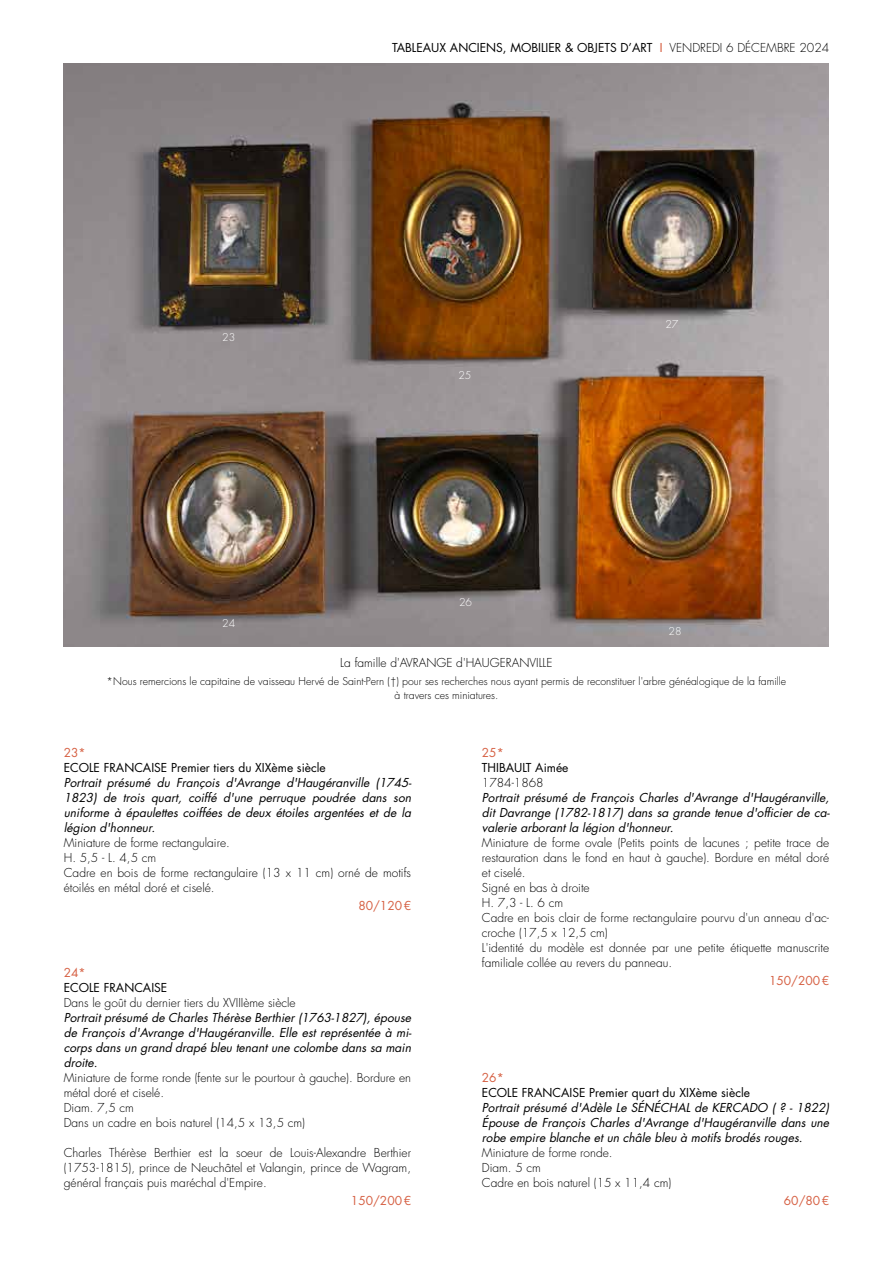
<style>
.page{position:relative;width:893px;height:1263px;background:#fff}
.page>*{position:absolute;margin:0;border:0;box-sizing:border-box;transform-origin:0 0}
.t1{font:300 12px/15px "Futura Std";color:#000}
.t2{font:italic 12px/15px "Futura Std";color:#000;text-align:justify}
.t3{font:12px "Futura Std";color:#000}
.t4{font:12px "Futura Std";color:#d66144}
.t5{font:300 10.5px/13.5px "Futura Std";color:#000;text-align:center}
.t6{font:300 10.5px "Futura Std";color:#fff}
.s1{font-weight:500;color:#d66144}
.s2{font-weight:300}
</style>
<div class="page">
<img style="left:64px;top:64px;width:765px;height:582px">
<p class="t3" style="left:392px;top:40px;width:439px">TABLEAUX ANCIENS, MOBILIER &amp; OBJETS D’ART <span class="s1">I</span> <span class="s2">VENDREDI 6 DÉCEMBRE 2024</span></p>
<p class="t6" style="left:222px;top:331px;width:15px">23</p>
<p class="t6" style="left:222px;top:617px;width:15px">24</p>
<p class="t6" style="left:458px;top:369px;width:15px">25</p>
<p class="t6" style="left:459px;top:596px;width:15px">26</p>
<p class="t6" style="left:665px;top:318px;width:15px">27</p>
<p class="t6" style="left:668px;top:625px;width:15px">28</p>
<p class="t1" style="left:340px;top:655px;width:214px">La famille d'AVRANGE d'HAUGERANVILLE</p>
<p class="t5" style="left:107px;top:675px;width:681px">*Nous remercions le capitaine de vaisseau Hervé de Saint-Pern (†) pour ses recherches nous ayant permis de reconstituer l'arbre généalogique de la famille à travers ces miniatures.</p>
<p class="t4" style="left:64px;top:745px;width:23px">23*</p>
<p class="t3" style="left:64px;top:760px;width:263px">ECOLE FRANCAISE Premier tiers du XIXème siècle</p>
<p class="t2" style="left:64px;top:775px;width:352px">Portrait présumé du François d'Avrange d'Haugéranville (1745- 1823) de trois quart, coiffé d'une perruque poudrée dans son uniforme à épaulettes coiffées de deux étoiles argentées et de la légion d'honneur.</p>
<p class="t1" style="left:64px;top:835px;width:349px">Miniature de forme rectangulaire.<br>H. 5,5 - L. 4,5 cm<br>Cadre en bois de forme rectangulaire (13 x 11 cm) orné de motifs étoilés en métal doré et ciselé.</p>
<p class="t4" style="left:358px;top:898px;width:54px">80/120€</p>
<p class="t4" style="left:64px;top:965px;width:23px">24*</p>
<p class="t3" style="left:64px;top:980px;width:105px">ECOLE FRANCAISE</p>
<p class="t1" style="left:64px;top:995px;width:233px">Dans le goût du dernier tiers du XVIIIème siècle</p>
<p class="t2" style="left:64px;top:1010px;width:352px">Portrait présumé de Charles Thérèse Berthier (1763-1827), épouse de François d'Avrange d'Haugéranville. Elle est représentée à mi&shy;corps dans un grand drapé bleu tenant une colombe dans sa main droite.</p>
<p class="t1" style="left:64px;top:1070px;width:349px">Miniature de forme ronde (fente sur le pourtour à gauche). Bordure en métal doré et ciselé.<br>Diam. 7,5 cm<br>Dans un cadre en bois naturel (14,5 x 13,5 cm)</p>
<p class="t1" style="left:64px;top:1145px;width:349px;text-align:justify">Charles Thérèse Berthier est la soeur de Louis-Alexandre Berthier (1753-1815), prince de Neuchâtel et Valangin, prince de Wagram, général français puis maréchal d'Empire.</p>
<p class="t4" style="left:351px;top:1193px;width:62px">150/200€</p>
<p class="t4" style="left:482px;top:745px;width:23px">25*</p>
<p class="t3" style="left:482px;top:760px;width:88px">THIBAULT Aimée</p>
<p class="t1" style="left:482px;top:775px;width:63px">1784-1868</p>
<p class="t2" style="left:482px;top:790px;width:351px">Portrait présumé de François Charles d'Avrange d'Haugéranville, dit Davrange (1782-1817) dans sa grande tenue d'officier de ca&shy;valerie arborant la légion d'honneur.</p>
<p class="t1" style="left:482px;top:835px;width:349px">Miniature de forme ovale (Petits points de lacunes ; petite trace de restauration dans le fond en haut à gauche). Bordure en métal doré et ciselé.<br>Signé en bas à droite<br>H. 7,3 - L. 6 cm<br>Cadre en bois clair de forme rectangulaire pourvu d'un anneau d'ac&shy;croche (17,5 x 12,5 cm)<br>L'identité du modèle est donnée par une petite étiquette manuscrite familiale collée au revers du panneau.</p>
<p class="t4" style="left:769px;top:973px;width:62px">150/200€</p>
<p class="t4" style="left:482px;top:1070px;width:23px">26*</p>
<p class="t3" style="left:482px;top:1085px;width:270px">ECOLE FRANCAISE Premier quart du XIXème siècle</p>
<p class="t2" style="left:482px;top:1100px;width:351px">Portrait présumé d'Adèle Le SÉNÉCHAL de KERCADO ( ? - 1822)<br>Épouse de François Charles d'Avrange d'Haugéranville dans une robe empire blanche et un châle bleu à motifs brodés rouges.</p>
<p class="t1" style="left:482px;top:1145px;width:191px">Miniature de forme ronde.<br>Diam. 5 cm<br>Cadre en bois naturel (15 x 11,4 cm)</p>
<p class="t4" style="left:784px;top:1193px;width:47px">60/80€</p>
</div>
